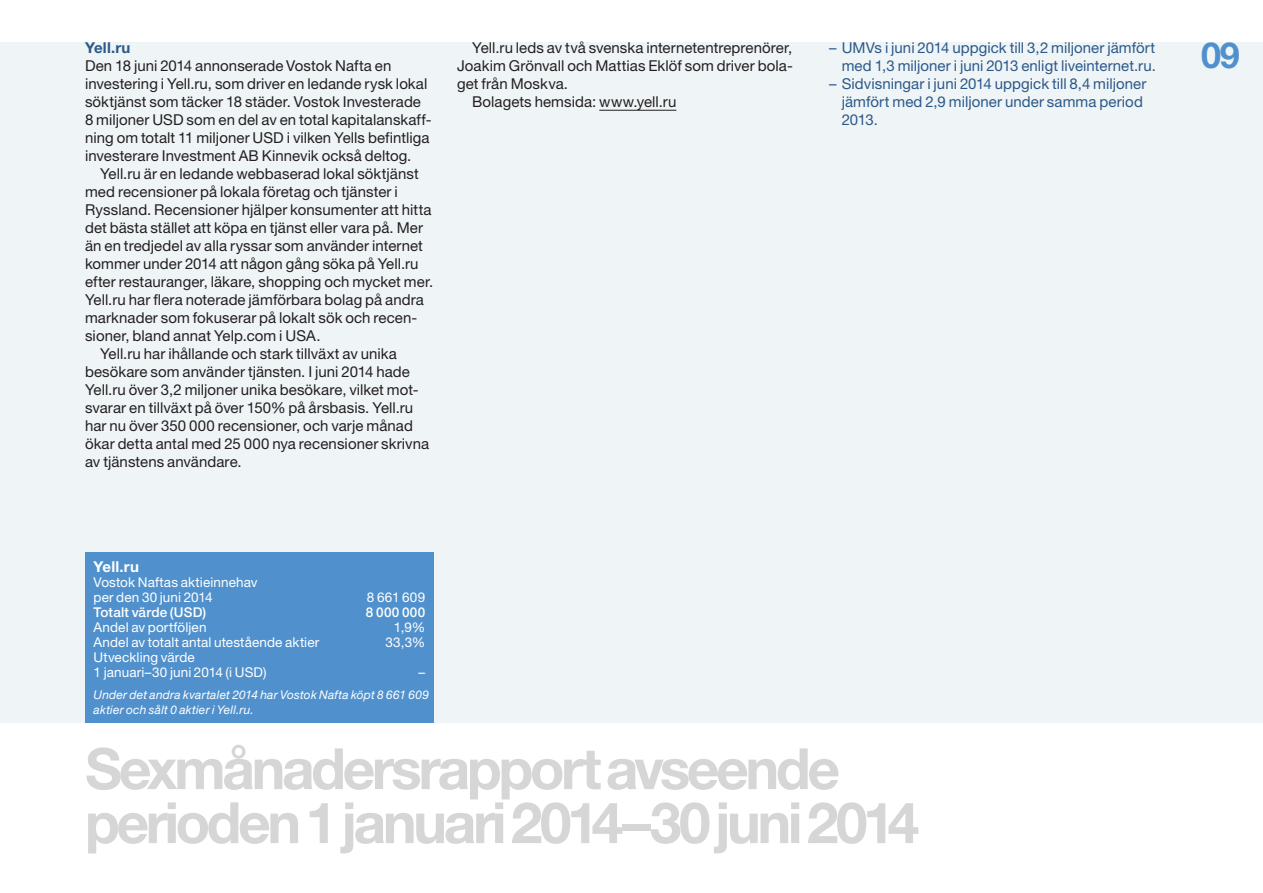
<style>
.page{position:relative;width:1263px;height:893px;background:#fff}
.page>*{position:absolute;margin:0;border:0;box-sizing:border-box;transform-origin:0 0}
.t1{font:700 57px/54px "Helvetica Neue LT Std";letter-spacing:-.06em;color:#d6d6d6}
.t2{font:700 36px "Helvetica Neue LT Std";color:#5091cd}
.t3{font:15px/18px "Helvetica Neue LT Std";letter-spacing:.005em;color:#231f20}
.t4{font:15px/18px "Helvetica Neue LT Std";letter-spacing:.005em;color:#2b598a;text-align:right}
.t5{font:700 15px "Helvetica Neue LT Std";letter-spacing:.01em;color:#2b598a}
.t6{font:700 15px "Helvetica Neue LT Std";letter-spacing:.01em;color:#fff}
.t7{font:13.5px/15px "Helvetica Neue LT Std";letter-spacing:.01em;color:#fff}
.t8{font:500 13.5px "Helvetica Neue LT Std";letter-spacing:.015em;color:#fff}
.t9{font:italic 12px/15px "Helvetica Neue LT Std";letter-spacing:.015em;color:#fff}
</style>
<div class="page">
<div style="left:0;top:43px;width:1263px;height:680px;background:#eff4f6"></div>
<hr style="left:599px;top:110px;width:77px;height:1px;background:#231f20">
<div style="left:85px;top:553px;width:349px;height:170px;background:#5091cd"></div>
<p class="t5" style="left:85px;top:39px;width:47px">Yell.ru</p>
<p class="t3" style="left:85px;top:57px;width:348px">Den 18 juni 2014 annonserade Vostok Nafta en investering i Yell.ru, som driver en ledande rysk lokal söktjänst som täcker 18 städer. Vostok Investerade 8 miljoner USD som en del av en total kapitalanskaff&shy;ning om totalt 11 miljoner USD i vilken Yells befintliga investerare Investment AB Kinnevik också deltog.</p>
<p class="t3" style="left:100px;top:165px;width:320px">Yell.ru är en ledande webbaserad lokal söktjänst</p>
<p class="t3" style="left:85px;top:183px;width:314px">med recensioner på lokala företag och tjänster i</p>
<p class="t3" style="left:85px;top:201px;width:348px">Ryssland. Recensioner hjälper konsumenter att hitta</p>
<p class="t3" style="left:85px;top:219px;width:340px">det bästa stället att köpa en tjänst eller vara på. Mer</p>
<p class="t3" style="left:85px;top:237px;width:339px">än en tredjedel av alla ryssar som använder internet</p>
<p class="t3" style="left:85px;top:255px;width:335px">kommer under 2014 att någon gång söka på Yell.ru</p>
<p class="t3" style="left:85px;top:273px;width:350px">efter restauranger, läkare, shopping och mycket mer.</p>
<p class="t3" style="left:85px;top:291px;width:340px">Yell.ru har flera noterade jämförbara bolag på andra</p>
<p class="t3" style="left:85px;top:309px;width:334px">marknader som fokuserar på lokalt sök och recen-</p>
<p class="t3" style="left:85px;top:327px;width:237px">sioner, bland annat Yelp.com i USA.</p>
<p class="t3" style="left:100px;top:345px;width:298px">Yell.ru har ihållande och stark tillväxt av unika</p>
<p class="t3" style="left:85px;top:363px;width:326px">besökare som använder tjänsten. I juni 2014 hade</p>
<p class="t3" style="left:85px;top:381px;width:335px">Yell.ru över 3,2 miljoner unika besökare, vilket mot-</p>
<p class="t3" style="left:85px;top:399px;width:330px">svarar en tillväxt på över 150% på årsbasis. Yell.ru</p>
<p class="t3" style="left:85px;top:417px;width:329px">har nu över 350 000 recensioner, och varje månad</p>
<p class="t3" style="left:85px;top:435px;width:346px">ökar detta antal med 25 000 nya recensioner skrivna</p>
<p class="t3" style="left:85px;top:453px;width:158px">av tjänstens användare.</p>
<p class="t3" style="left:472px;top:39px;width:322px">Yell.ru leds av två svenska internetentreprenörer,</p>
<p class="t3" style="left:457px;top:57px;width:337px">Joakim Grönvall och Mattias Eklöf som driver bola-</p>
<p class="t3" style="left:457px;top:75px;width:112px">get från Moskva.</p>
<p class="t3" style="left:472px;top:93px;width:206px">Bolagets hemsida: www.yell.ru</p>
<p class="t6" style="left:94px;top:557px;width:47px">Yell.ru</p>
<p class="t7" style="left:94px;top:574px;width:166px">Vostok Naftas aktieinnehav per den 30 juni 2014</p>
<p class="t7" style="left:367px;top:589px;width:60px">8 661 609</p>
<p class="t8" style="left:94px;top:604px;width:114px">Totalt värde (USD)</p>
<p class="t8" style="left:366px;top:604px;width:61px">8 000 000</p>
<p class="t7" style="left:94px;top:619px;width:115px">Andel av portföljen</p>
<p class="t7" style="left:394px;top:619px;width:33px">1,9%</p>
<p class="t7" style="left:94px;top:634px;width:227px">Andel av totalt antal utestående aktier</p>
<p class="t7" style="left:386px;top:634px;width:41px">33,3%</p>
<p class="t7" style="left:94px;top:649px;width:175px">Utveckling värde<br>1 januari–30 juni 2014 (i USD)</p>
<p class="t7" style="left:418px;top:664px;width:8px">–</p>
<p class="t9" style="left:94px;top:687px;width:337px">Under det andra kvartalet 2014 har Vostok Nafta köpt 8 661 609 aktier och sålt 0 aktier i Yell.ru.</p>
<p class="t4" style="left:829px;top:39px;width:328px">– UMVs i juni 2014 uppgick till 3,2 miljoner jämfört med 1,3 miljoner i juni 2013 enligt liveinternet.ru.</p>
<p class="t4" style="left:842px;top:75px;width:306px;text-align:left;text-indent:-12px">– Sidvisningar i juni 2014 uppgick till 8,4 miljoner jämfört med 2,9 miljoner under samma period<br>2013.</p>
<h1 class="t1" style="left:85px;top:740px;width:836px">Sexmånadersrapport avseende perioden 1 januari 2014–30 juni 2014</h1>
<h2 class="t2" style="left:1201px;top:33px;width:40px">09</h2>
</div>
